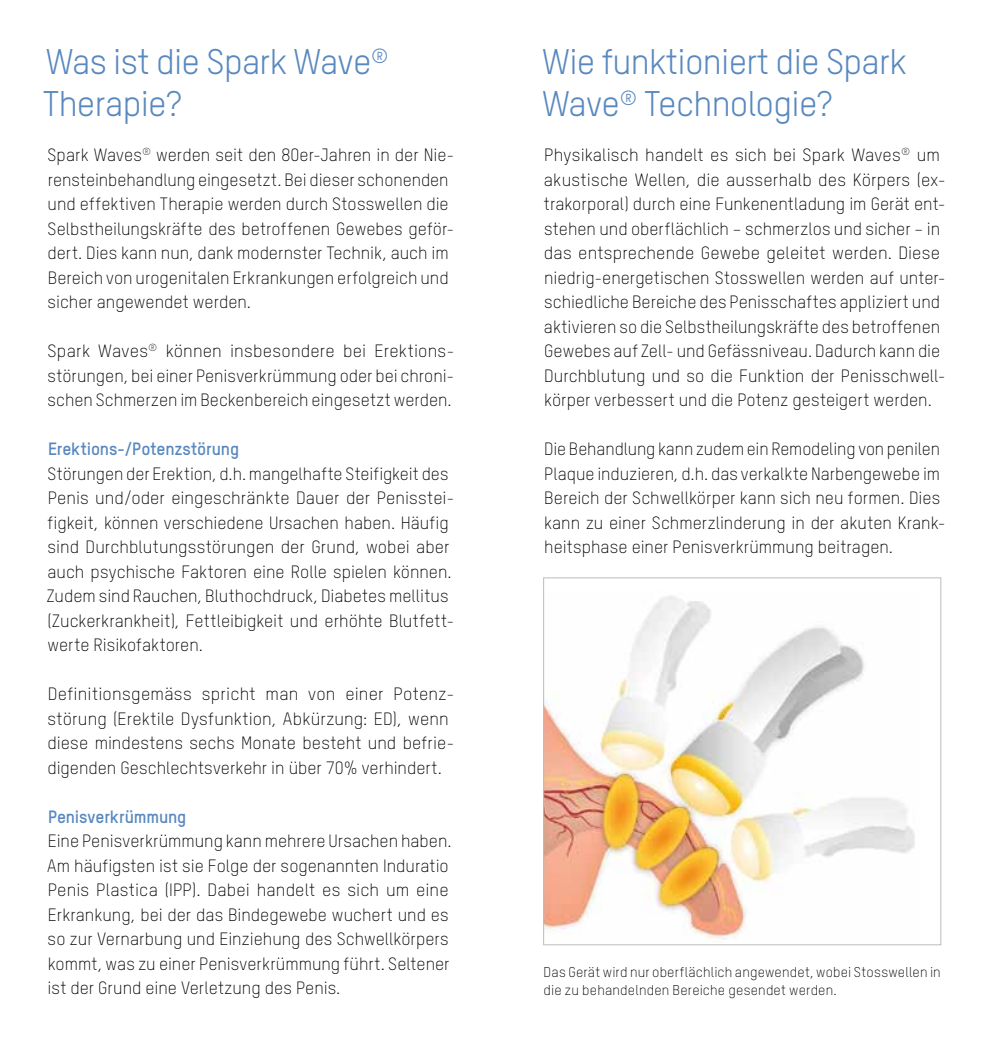
<style>
.page{position:relative;width:988px;height:1042px;background:#fff}
.page>*{position:absolute;margin:0;border:0;box-sizing:border-box;transform-origin:0 0}
.t1{font:35px/42px "TSTAR";letter-spacing:-.02em;color:#5888bf}
.t2{font:300 17.5px/24.5px "TSTAR";color:#000}
.t3{font:700 17.5px "TSTAR";letter-spacing:-.005em;color:#5888bf}
.t4{font:300 14px/17.5px "TSTAR";letter-spacing:.01em;color:#000}
</style>
<div class="page">
<img style="left:545px;top:596px;width:370px;height:343px">
<div style="left:543px;top:578px;width:397px;height:367px;border:1px solid #bcbcba"></div>
<h1 class="t1" style="left:43px;top:41px;width:347px">Was ist die Spark Wave<sup>®<br></sup>Therapie?</h1>
<p class="t2" style="left:47px;top:142px;width:408px">Spark Waves<sup>®</sup> werden seit den 80er-Jahren in der Nie&shy;rensteinbehandlung eingesetzt. Bei dieser schonenden und effektiven Therapie werden durch Stosswellen die Selbstheilungskräfte des betroffenen Gewebes geför&shy;dert. Dies kann nun, dank modernster Technik, auch im Bereich von urogenitalen Erkrankungen erfolgreich und sicher angewendet werden.</p>
<p class="t2" style="left:48px;top:338px;width:408px;text-align:justify">Spark Waves<sup>®</sup> können insbesondere bei Erektions&shy;störungen, bei einer Penisverkrümmung oder bei chroni&shy;schen Schmerzen im Beckenbereich eingesetzt werden.</p>
<p class="t3" style="left:48px;top:438px;width:193px">Erektions-/Potenzstörung</p>
<p class="t2" style="left:47px;top:461px;width:409px">Störungen der Erektion, d.h. mangelhafte Steifigkeit des Penis und/oder eingeschränkte Dauer der Penisstei&shy;figkeit, können verschiedene Ursachen haben. Häufig sind Durchblutungsstörungen der Grund, wobei aber auch psychische Faktoren eine Rolle spielen können.<br>Zudem sind Rauchen, Bluthochdruck, Diabetes mellitus (Zuckerkrankheit), Fettleibigkeit und erhöhte Blutfett&shy;werte Risikofaktoren.</p>
<p class="t2" style="left:47px;top:681px;width:408px">Definitionsgemäss spricht man von einer Potenz&shy;störung (Erektile Dysfunktion, Abkürzung: ED), wenn diese mindestens sechs Monate besteht und befrie&shy;digenden Geschlechtsverkehr in über 70% verhindert.</p>
<p class="t3" style="left:48px;top:806px;width:140px">Penisverkrümmung</p>
<p class="t2" style="left:47px;top:828px;width:406px">Eine Penisverkrümmung kann mehrere Ursachen haben.<br>Am häufigsten ist sie Folge der sogenannten Induratio Penis Plastica (IPP). Dabei handelt es sich um eine Erkrankung, bei der das Bindegewebe wuchert und es so zur Vernarbung und Einziehung des Schwellkörpers kommt, was zu einer Penisverkrümmung führt. Seltener ist der Grund eine Verletzung des Penis.</p>
<h1 class="t1" style="left:542px;top:41px;width:366px">Wie funktioniert die Spark<br>Wave<sup>®</sup> Technologie?</h1>
<p class="t2" style="left:543px;top:142px;width:403px">Physikalisch handelt es sich bei Spark Waves<sup>®</sup> um akustische Wellen, die ausserhalb des Körpers (ex&shy;trakorporal) durch eine Funkenentladung im Gerät ent&shy;stehen und oberflächlich – schmerzlos und sicher – in das entsprechende Gewebe geleitet werden. Diese niedrig-energetischen Stosswellen werden auf unter&shy;schiedliche Bereiche des Penisschaftes appliziert und aktivieren so die Selbstheilungskräfte des betroffenen Gewebes auf Zell- und Gefässniveau. Dadurch kann die Durchblutung und so die Funktion der Penisschwell&shy;körper verbessert und die Potenz gesteigert werden.</p>
<p class="t2" style="left:544px;top:436px;width:403px">Die Behandlung kann zudem ein Remodeling von penilen Plaque induzieren, d.h. das verkalkte Narbengewebe im Bereich der Schwellkörper kann sich neu formen. Dies kann zu einer Schmerzlinderung in der akuten Krank&shy;heitsphase einer Penisverkrümmung beitragen.</p>
<p class="t4" style="left:543px;top:963px;width:398px">Das Gerät wird nur oberflächlich angewendet, wobei Stosswellen in die zu behandelnden Bereiche gesendet werden.</p>
</div>
